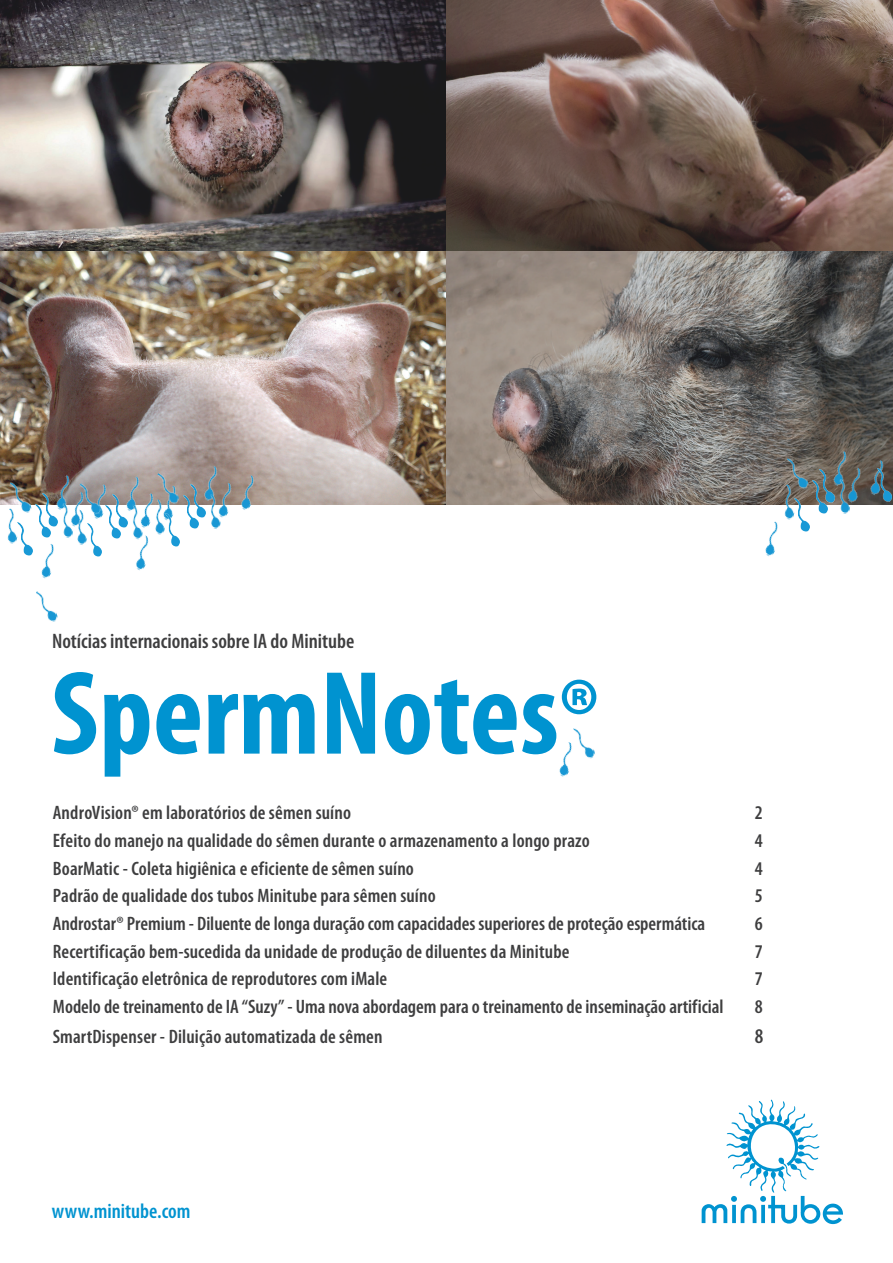
<style>
.page{position:relative;width:893px;height:1263px;background:#fff}
.page>*{position:absolute;margin:0;border:0;box-sizing:border-box;transform-origin:0 0}
.t1{font:700 condensed 120px "Myriad Pro";color:#0093d0}
.t2{font:600 condensed 21px "Myriad Pro";color:#3e3e3f}
.t3{font:600 condensed 21px "Myriad Pro";color:#0093d0}
.t4{font:600 condensed 19.5px "Myriad Pro";letter-spacing:.005em;color:#3e3e3f}
.s1{font-size:108px}
</style>
<div class="page">
<svg style="left:702px;top:1100px;width:141px;height:124px"></svg>
<img style="left:0;top:0;width:893px;height:547px">
<img style="left:94px;top:484px;width:22px;height:36px">
<img style="left:79px;top:492px;width:1px;height:18px">
<img style="left:50px;top:475px;width:29px;height:35px">
<img style="left:43px;top:493px;width:15px;height:33px">
<img style="left:10px;top:479px;width:22px;height:36px">
<img style="left:1px;top:508px;width:23px;height:36px">
<img style="left:36px;top:504px;width:15px;height:34px">
<img style="left:57px;top:503px;width:21px;height:36px">
<img style="left:17px;top:522px;width:15px;height:33px">
<img style="left:864px;top:460px;width:29px;height:36px">
<img style="left:854px;top:468px;width:16px;height:36px">
<img style="left:827px;top:451px;width:29px;height:36px">
<img style="left:820px;top:469px;width:15px;height:33px">
<img style="left:787px;top:455px;width:22px;height:36px">
<img style="left:778px;top:484px;width:23px;height:36px">
<img style="left:813px;top:480px;width:15px;height:33px">
<img style="left:834px;top:479px;width:20px;height:35px">
<img style="left:794px;top:498px;width:15px;height:33px">
<img style="left:758px;top:521px;width:30px;height:36px">
<img style="left:156px;top:485px;width:30px;height:37px">
<img style="left:147px;top:493px;width:10px;height:36px">
<img style="left:119px;top:476px;width:30px;height:37px">
<img style="left:113px;top:494px;width:14px;height:34px">
<img style="left:80px;top:480px;width:22px;height:36px">
<img style="left:71px;top:510px;width:23px;height:36px">
<img style="left:106px;top:505px;width:14px;height:34px">
<img style="left:127px;top:504px;width:20px;height:36px">
<img style="left:87px;top:523px;width:15px;height:34px">
<img style="left:34px;top:544px;width:30px;height:35px">
<img style="left:234px;top:475px;width:30px;height:36px">
<img style="left:225px;top:483px;width:16px;height:36px">
<img style="left:197px;top:466px;width:30px;height:36px">
<img style="left:191px;top:484px;width:14px;height:33px">
<img style="left:157px;top:470px;width:23px;height:36px">
<img style="left:149px;top:499px;width:23px;height:36px">
<img style="left:184px;top:495px;width:14px;height:33px">
<img style="left:205px;top:494px;width:20px;height:36px">
<img style="left:165px;top:513px;width:15px;height:33px">
<img style="left:129px;top:535px;width:29px;height:36px">
<img style="left:573px;top:728px;width:22px;height:31px">
<img style="left:559px;top:742px;width:23px;height:35px">
<img style="left:36px;top:591px;width:22px;height:31px">
<img style="left:877px;top:468px;width:15px;height:34px">
<p class="t2" style="left:52px;top:630px;width:304px">Notícias internacionais sobre IA do Minitube</p>
<h1 class="t1" style="left:51px;top:639px;width:550px">SpermNotes<span class="s1">®</span></h1>
<p class="t4" style="left:53px;top:802px;width:300px">AndroVision® em laboratórios de sêmen suíno</p>
<p class="t4" style="left:755px;top:802px;width:9px">2</p>
<p class="t4" style="left:53px;top:830px;width:539px">Efeito do manejo na qualidade do sêmen durante o armazenamento a longo prazo</p>
<p class="t4" style="left:755px;top:830px;width:9px">4</p>
<p class="t4" style="left:53px;top:858px;width:363px">BoarMatic - Coleta higiênica e eficiente de sêmen suíno</p>
<p class="t4" style="left:755px;top:858px;width:9px">4</p>
<p class="t4" style="left:53px;top:885px;width:384px">Padrão de qualidade dos tubos Minitube para sêmen suíno</p>
<p class="t4" style="left:755px;top:885px;width:9px">5</p>
<p class="t4" style="left:53px;top:913px;width:654px">Androstar® Premium - Diluente de longa duração com capacidades superiores de proteção espermática</p>
<p class="t4" style="left:755px;top:913px;width:9px">6</p>
<p class="t4" style="left:53px;top:941px;width:518px">Recertificação bem-sucedida da unidade de produção de diluentes da Minitube</p>
<p class="t4" style="left:755px;top:941px;width:9px">7</p>
<p class="t4" style="left:53px;top:968px;width:336px">Identificação eletrônica de reprodutores com iMale</p>
<p class="t4" style="left:755px;top:968px;width:9px">7</p>
<p class="t4" style="left:53px;top:996px;width:672px">Modelo de treinamento de IA “Suzy” - Uma nova abordagem para o treinamento de inseminação artificial</p>
<p class="t4" style="left:755px;top:996px;width:9px">8</p>
<p class="t4" style="left:53px;top:1025px;width:331px">SmartDispenser - Diluição automatizada de sêmen</p>
<p class="t2" style="left:755px;top:1024px;width:10px">8</p>
<p class="t3" style="left:52px;top:1199px;width:140px">www.minitube.com</p>
</div>
